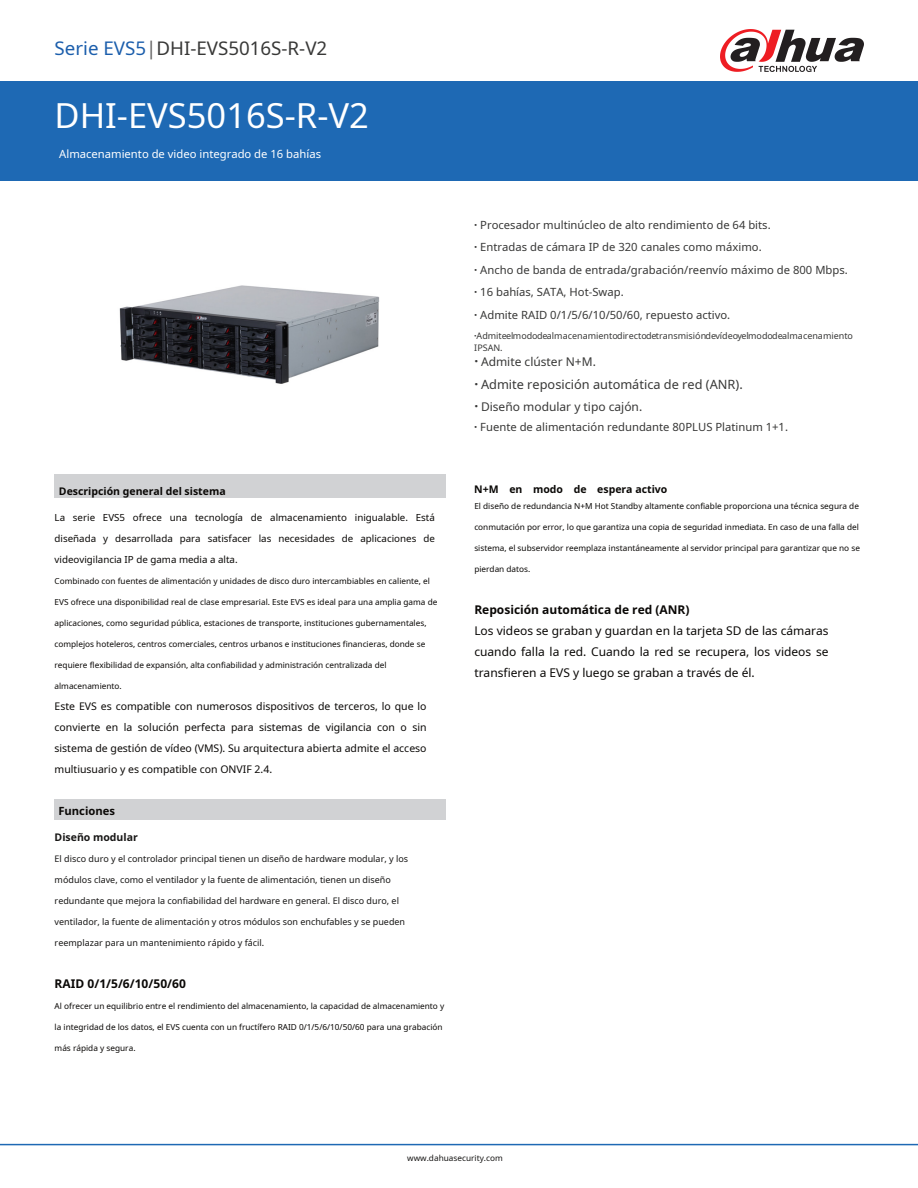
<style>
.page{position:relative;width:918px;height:1188px;background:#fff}
.page>*{position:absolute;margin:0;border:0;box-sizing:border-box;transform-origin:0 0}
.t1{font:34.5px "Noto Sans";color:#fff}
.t2{font:18.75px "Noto Sans";color:#383837}
.t3{font:12.75px "Noto Sans";color:#383837}
.t4{font:12px/21px "Noto Sans";color:#0a0806;text-align:justify}
.t5{font:700 12px "Noto Sans";color:#0a0806}
.t6{font:12px "Noto Sans";color:#383837}
.t7{font:11.25px/22.5px "Noto Sans";color:#383837}
.t8{font:11.25px "Noto Sans";color:#fff}
.t9{font:700 11.25px "Noto Sans";color:#0a0806}
.t10{font:10.5px/21px "Noto Sans";color:#0a0806;text-align:justify}
.t11{font:700 10.5px "Noto Sans";color:#0a0806}
.t12{font:700 10.5px "Noto Sans";color:#171615}
.t13{font:9.75px/21px "Noto Sans";color:#0a0806;text-align:justify}
.t14{font:9px "Noto Sans";color:#171615}
.t15{font:9px/12.3px "Noto Sans";color:#383837}
.t16{font:8.25px "Noto Sans";color:#0a0806}
.t17{font:8.25px "Noto Sans";color:#171615}
.s1{color:#1b5eac}
.s2{color:#616060}
.s3{font-weight:700}
.s4{font-weight:700;font-size:13.5px}
</style>
<div class="page">
<div style="left:0;top:81px;width:918px;height:100px;background:#1e69b4"></div>
<svg style="left:720px;top:29px;width:144px;height:43px"></svg>
<hr style="left:0;top:1144px;width:918px;height:1px;background:#1e69b4">
<div style="left:55px;top:474px;width:391px;height:23px;background:#d1d2d4"></div>
<div style="left:55px;top:800px;width:391px;height:20px;background:#d1d2d4"></div>
<img style="left:119px;top:285px;width:261px;height:99px">
<h2 class="t2" style="left:55px;top:35px;width:274px"><span class="s1">Serie EVS5</span><span class="s2">|</span>DHI-EVS5016S-R-V2</h2>
<h1 class="t1" style="left:55px;top:91px;width:316px">DHI-EVS5016S-R-V2</h1>
<h3 class="t8" style="left:59px;top:146px;width:263px">Almacenamiento de video integrado de 16 bahías</h3>
<p class="t7" style="left:474px;top:213px;width:375px"><span class="s3">·</span> Procesador multinúcleo de alto rendimiento de 64 bits.<br><span class="s3">·</span> Entradas de cámara IP de 320 canales como máximo.<br><span class="s3">·</span> Ancho de banda de entrada/grabación/reenvío máximo de 800 Mbps. <span class="s3">·</span> 16 bahías, SATA, Hot-Swap.<br><span class="s3">·</span> Admite RAID 0/1/5/6/10/50/60, repuesto activo.</p>
<p class="t15" style="left:474px;top:329px;width:380px"><span class="s3">·</span>Admiteelmododealmacenamientodirectodetransmisióndevídeoyelmododealmacenamiento<br>IPSAN.</p>
<h3 class="t6" style="left:474px;top:353px;width:123px"><span class="s4">·</span> Admite clúster N+M.</h3>
<h3 class="t3" style="left:474px;top:375px;width:270px"><span class="s4">·</span> Admite reposición automática de red (ANR).</h3>
<h3 class="t6" style="left:474px;top:398px;width:169px"><span class="s4">·</span> Diseño modular y tipo cajón.</h3>
<h3 class="t7" style="left:474px;top:416px;width:315px"><span class="s3">·</span> Fuente de alimentación redundante 80PLUS Platinum 1+1.</h3>
<p class="t11" style="left:59px;top:483px;width:168px">Descripción general del sistema</p>
<p class="t11" style="left:474px;top:482px;width:195px">N+M en modo de espera activo</p>
<p class="t13" style="left:55px;top:507px;width:382px">La serie EVS5 ofrece una tecnología de almacenamiento inigualable. Está diseñada y desarrollada para satisfacer las necesidades de aplicaciones de videovigilancia IP de gama media a alta.</p>
<p class="t16" style="left:55px;top:575px;width:377px">Combinado con fuentes de alimentación y unidades de disco duro intercambiables en caliente, el</p>
<p class="t16" style="left:55px;top:596px;width:384px">EVS ofrece una disponibilidad real de clase empresarial. Este EVS es ideal para una amplia gama de</p>
<p class="t16" style="left:55px;top:617px;width:374px">aplicaciones, como seguridad pública, estaciones de transporte, instituciones gubernamentales,</p>
<p class="t16" style="left:55px;top:638px;width:372px">complejos hoteleros, centros comerciales, centros urbanos e instituciones financieras, donde se</p>
<p class="t16" style="left:55px;top:659px;width:334px">requiere flexibilidad de expansión, alta confiabilidad y administración centralizada del</p>
<p class="t16" style="left:55px;top:680px;width:69px">almacenamiento.</p>
<p class="t10" style="left:55px;top:696px;width:374px">Este EVS es compatible con numerosos dispositivos de terceros, lo que lo convierte en la solución perfecta para sistemas de vigilancia con o sin sistema de gestión de vídeo (VMS). Su arquitectura abierta admite el acceso multiusuario y es compatible con ONVIF 2.4.</p>
<h3 class="t9" style="left:58px;top:803px;width:58px">Funciones</h3>
<p class="t12" style="left:55px;top:830px;width:85px">Diseño modular</p>
<p class="t14" style="left:55px;top:853px;width:355px">El disco duro y el controlador principal tienen un diseño de hardware modular, y los</p>
<p class="t14" style="left:55px;top:874px;width:338px">módulos clave, como el ventilador y la fuente de alimentación, tienen un diseño</p>
<p class="t14" style="left:55px;top:895px;width:346px">redundante que mejora la confiabilidad del hardware en general. El disco duro, el</p>
<p class="t14" style="left:55px;top:916px;width:352px">ventilador, la fuente de alimentación y otros módulos son enchufables y se pueden</p>
<p class="t14" style="left:55px;top:937px;width:211px">reemplazar para un mantenimiento rápido y fácil.</p>
<h3 class="t5" style="left:55px;top:976px;width:133px">RAID 0/1/5/6/10/50/60</h3>
<p class="t16" style="left:55px;top:1001px;width:391px">Al ofrecer un equilibrio entre el rendimiento del almacenamiento, la capacidad de almacenamiento y</p>
<p class="t16" style="left:55px;top:1022px;width:389px">la integridad de los datos, el EVS cuenta con un fructífero RAID 0/1/5/6/10/50/60 para una grabación</p>
<p class="t16" style="left:55px;top:1043px;width:82px">más rápida y segura.</p>
<p class="t16" style="left:474px;top:500px;width:386px">El diseño de redundancia N+M Hot Standby altamente confiable proporciona una técnica segura de</p>
<p class="t16" style="left:474px;top:521px;width:386px">conmutación por error, lo que garantiza una copia de seguridad inmediata. En caso de una falla del</p>
<p class="t16" style="left:474px;top:542px;width:387px">sistema, el subservidor reemplaza instantáneamente al servidor principal para garantizar que no se</p>
<p class="t16" style="left:474px;top:563px;width:58px">pierdan datos.</p>
<h3 class="t5" style="left:474px;top:601px;width:217px">Reposición automática de red (ANR)</h3>
<h3 class="t4" style="left:474px;top:620px;width:356px">Los videos se graban y guardan en la tarjeta SD de las cámaras cuando falla la red. Cuando la red se recupera, los videos se transfieren a EVS y luego se graban a través de él.</h3>
<p class="t17" style="left:407px;top:1152px;width:97px">www.dahuasecurity.com</p>
</div>
